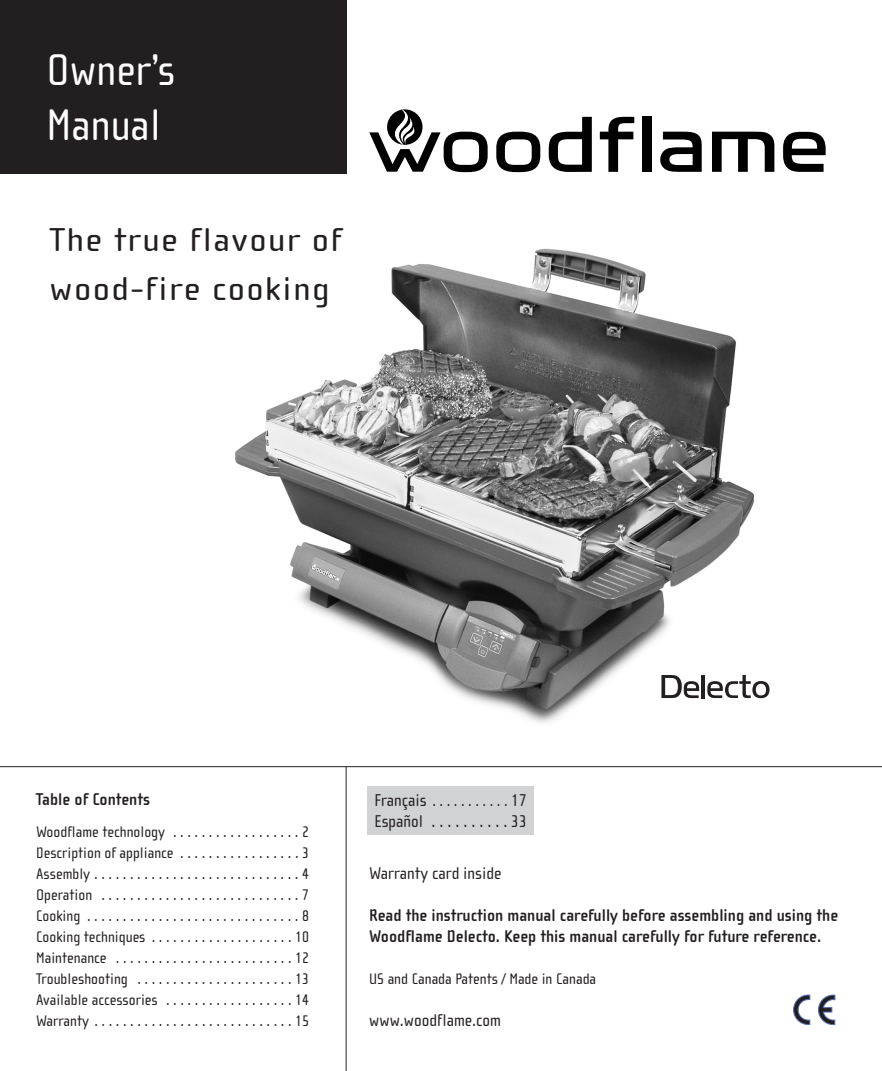
<style>
.page{position:relative;width:882px;height:1071px;background:#fff}
.page>*{position:absolute;margin:0;border:0;box-sizing:border-box;transform-origin:0 0}
.t1{font:45.5px/54.6px "Cholla Sans";color:#fff}
.t2{font:33.95px/49px "Cholla Sans";letter-spacing:.035em;color:#231f20;scale:1.17 1}
.t3{font:700 17.5px/21px "Cholla Sans";color:#231f20}
.t4{font:17.5px "Cholla Sans";color:#231f20}
.t5{font:15.75px/21px "Cholla Sans";color:#231f20;text-align:justify}
.s1{font-size:17.5px}
</style>
<div class="page">
<div style="left:368px;top:786px;width:166px;height:49px;background:#d1d2d4"></div>
<div style="left:0;top:0;width:346px;height:173px;background:#231f20"></div>
<svg style="left:600px;top:117px;width:34px;height:55px"></svg>
<div style="left:642px;top:117px;width:10px;height:55px;background:#000"></div>
<svg style="left:660px;top:132px;width:42px;height:40px"></svg>
<svg style="left:712px;top:132px;width:62px;height:40px"></svg>
<svg style="left:496px;top:132px;width:44px;height:40px"></svg>
<svg style="left:783px;top:132px;width:43px;height:40px"></svg>
<svg style="left:549px;top:117px;width:43px;height:55px"></svg>
<svg style="left:369px;top:109px;width:119px;height:63px"></svg>
<hr style="left:346px;top:767px;width:1px;height:304px;background:#231f20">
<img style="left:235px;top:248px;width:528px;height:475px">
<svg style="left:661px;top:675px;width:38px;height:23px"></svg>
<hr style="left:702px;top:675px;width:3px;height:23px;background:#231f20">
<svg style="left:707px;top:675px;width:63px;height:23px"></svg>
<hr style="left:0;top:766px;width:882px;height:1px;background:#231f20">
<svg style="left:818px;top:995px;width:17px;height:30px"></svg>
<svg style="left:794px;top:995px;width:16px;height:30px"></svg>
<h1 class="t1" style="left:47px;top:47px;width:130px">Owner’s<br>Manual</h1>
<h2 class="t2" style="left:50px;top:218px;width:251px">The true flavour of wood-fire cooking</h2>
<p class="t3" style="left:36px;top:791px;width:115px">Table of Contents</p>
<p class="t5" style="left:36px;top:823px;width:275px">Woodflame technology . . . . . . . . . . . . . . . . . . 2<br>Description of appliance . . . . . . . . . . . . . . . . . 3<br>Assembly . . . . . . . . . . . . . . . . . . . . . . . . . . . . . 4<br>Operation . . . . . . . . . . . . . . . . . . . . . . . . . . . . 7<br>Cooking . . . . . . . . . . . . . . . . . . . . . . . . . . . . . . 8<br>Cooking techniques . . . . . . . . . . . . . . . . . . . . 10<br>Maintenance . . . . . . . . . . . . . . . . . . . . . . . . . 12<br>Troubleshooting . . . . . . . . . . . . . . . . . . . . . . 13<br>Available accessories . . . . . . . . . . . . . . . . . . 14<br>Warranty . . . . . . . . . . . . . . . . . . . . . . . . . . . . 15</p>
<p class="t5" style="left:374px;top:791px;width:154px"><span class="s1">Français</span> . . . . . . . . . . . <span class="s1">17</span></p>
<p class="t4" style="left:374px;top:815px;width:154px">Español . . . . . . . . . . 33</p>
<p class="t4" style="left:369px;top:867px;width:134px">Warranty card inside</p>
<p class="t3" style="left:369px;top:907px;width:470px">Read the instruction manual carefully before assembling and using the<br>Woodflame Delecto. Keep this manual carefully for future reference.</p>
<p class="t5" style="left:369px;top:970px;width:228px">US and Canada Patents / Made in Canada</p>
<p class="t4" style="left:369px;top:1014px;width:133px">www.woodflame.com</p>
</div>
